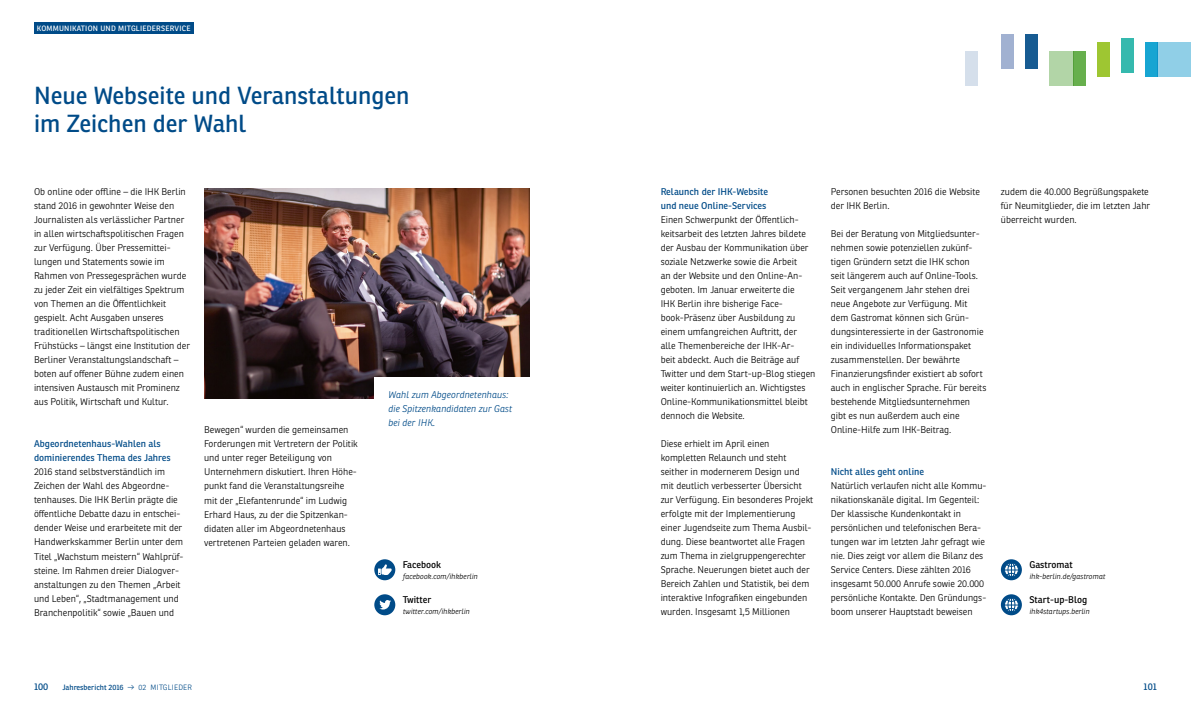
<style>
.page{position:relative;width:1191px;height:709px;background:#fff}
.page>*{position:absolute;margin:0;border:0;box-sizing:border-box;transform-origin:0 0}
.Kapitelheadline_24_2{font:24px/28px "Ronnia";color:#004b88}
.Fließ_9_5_14{font:300 9.5px/14px "Ronnia";color:#000}
.Subline_9_5_14{font:9.5px/14px "Ronnia";color:#004b88}
.Zitat_9_5_14{font:italic 300 9.5px/14px "Ronnia";color:#004b88}
.Verlinkungen_9_5_14{font:9.5px "Ronnia";color:#000}
.Verlinkungen_9_5_14-2{font:italic 300 7.5px "Ronnia";color:#000}
.Geschäftsfeld_7_5_11{font:7.5px "Ronnia";letter-spacing:.03em;color:#fff}
.t1{font:7.5px "Ronnia";color:#004b88}
.s1{font-weight:300}
</style>
<div class="page">
<div style="left:1157px;top:43px;width:34px;height:34px;background:#90cfe7"></div>
<div style="left:1049px;top:51px;width:24px;height:34px;background:#b2d5a7"></div>
<div style="left:965px;top:51px;width:12px;height:34px;background:#d2ddea"></div>
<div style="left:1001px;top:34px;width:12px;height:34px;background:#a1b1d1"></div>
<div style="left:1025px;top:34px;width:12px;height:34px;background:#175b92"></div>
<div style="left:1073px;top:51px;width:12px;height:34px;background:#67af4d"></div>
<div style="left:1097px;top:43px;width:12px;height:34px;background:#9ec632"></div>
<div style="left:1121px;top:38px;width:12px;height:34px;background:#35b9ae"></div>
<div style="left:1145px;top:43px;width:12px;height:34px;background:#17a5d2"></div>
<img style="left:204px;top:188px;width:325px;height:210px">
<div style="left:374px;top:377px;width:159px;height:49px;background:#fff"></div>
<div style="left:374px;top:594px;width:21px;height:21px;background:#004b88;border-radius:50%"></div>
<svg style="left:379px;top:600px;width:12px;height:9px"></svg>
<div style="left:374px;top:559px;width:21px;height:21px;background:#004b88;border-radius:50%"></div>
<svg style="left:378px;top:564px;width:13px;height:11px"></svg>
<svg style="left:1001px;top:594px;width:21px;height:21px"></svg>
<svg style="left:1004px;top:597px;width:14px;height:15px"></svg>
<div style="left:1007px;top:597px;width:8px;height:15px;border:1px solid #004b88;border-radius:50%"></div>
<svg style="left:1001px;top:559px;width:21px;height:21px"></svg>
<svg style="left:1004px;top:562px;width:14px;height:15px"></svg>
<div style="left:1007px;top:562px;width:8px;height:15px;border:1px solid #004b88;border-radius:50%"></div>
<div style="left:34px;top:23px;width:159px;height:11px;background:#004b88"></div>
<p class="Geschäftsfeld_7_5_11" style="left:37px;top:24px;width:155px">KOMMUNIKATION UND MITGLIEDERSERVICE</p>
<p class="Kapitelheadline_24_2" style="left:34px;top:81px;width:377px">Neue Webseite und Veranstaltungen im Zeichen der Wahl</p>
<p class="Fließ_9_5_14" style="left:34px;top:185px;width:158px">Ob online oder offline – die IHK Berlin stand 2016 in gewohnter Weise den Journalisten als verlässlicher Partner in allen wirtschaftspolitischen Fragen zur Verfügung. Über Pressemittei&shy;lungen und Statements sowie im Rahmen von Pressegesprächen wurde zu jeder Zeit ein vielfältiges Spektrum von Themen an die Öffentlichkeit gespielt. Acht Ausgaben unseres traditionellen Wirtschaftspolitischen Frühstücks – längst eine Institution der Berliner Veranstaltungslandschaft – boten auf offener Bühne zudem einen intensiven Austausch mit Prominenz aus Politik, Wirtschaft und Kultur.</p>
<p class="Subline_9_5_14" style="left:34px;top:437px;width:138px">Abgeordnetenhaus-Wahlen als dominierendes Thema des Jahres</p>
<p class="Fließ_9_5_14" style="left:34px;top:465px;width:151px">2016 stand selbstverständlich im Zeichen der Wahl des Abgeordne&shy;tenhauses. Die IHK Berlin prägte die öffentliche Debatte dazu in entschei&shy;dender Weise und erarbeitete mit der Handwerkskammer Berlin unter dem Titel „Wachstum meistern“ Wahlprüf&shy;steine. Im Rahmen dreier Dialogver&shy;anstaltungen zu den Themen „Arbeit und Leben“, „Stadtmanagement und Branchenpolitik“ sowie „Bauen und</p>
<p class="Fließ_9_5_14" style="left:204px;top:423px;width:155px">Bewegen“ wurden die gemeinsamen Forderungen mit Vertretern der Politik und unter reger Beteiligung von Unternehmern diskutiert. Ihren Höhe&shy;punkt fand die Veranstaltungsreihe mit der „Elefantenrunde“ im Ludwig Erhard Haus, zu der die Spitzenkan&shy;didaten aller im Abgeordnetenhaus vertretenen Parteien geladen waren.</p>
<p class="Zitat_9_5_14" style="left:388px;top:388px;width:125px">Wahl zum Abgeordnetenhaus: die Spitzenkandidaten zur Gast bei der IHK.</p>
<p class="Verlinkungen_9_5_14" style="left:403px;top:558px;width:40px">Facebook</p>
<p class="Verlinkungen_9_5_14-2" style="left:403px;top:571px;width:77px">facebook.com/ihkberlin</p>
<p class="Verlinkungen_9_5_14" style="left:403px;top:593px;width:30px">Twitter</p>
<p class="Verlinkungen_9_5_14-2" style="left:403px;top:606px;width:69px">twitter.com/ihkberlin</p>
<p class="Subline_9_5_14" style="left:660px;top:185px;width:109px">Relaunch der IHK-Website und neue Online-Services</p>
<p class="Fließ_9_5_14" style="left:660px;top:213px;width:156px">Einen Schwerpunkt der Öffentlich&shy;keitsarbeit des letzten Jahres bildete der Ausbau der Kommunikation über soziale Netzwerke sowie die Arbeit<br>an der Website und den Online-An&shy;geboten. Im Januar erweiterte die<br>IHK Berlin ihre bisherige Face&shy;book-Präsenz über Ausbildung zu einem umfangreichen Auftritt, der<br>alle Themenbereiche der IHK-Ar-<br>beit abdeckt. Auch die Beiträge auf Twitter und dem Start-up-Blog stiegen weiter kontinuierlich an. Wichtigstes Online-Kommunikationsmittel bleibt dennoch die Website.</p>
<p class="Fließ_9_5_14" style="left:660px;top:437px;width:154px">Diese erhielt im April einen kompletten Relaunch und steht seither in modernerem Design und mit deutlich verbesserter Übersicht zur Verfügung. Ein besonderes Projekt erfolgte mit der Implementierung einer Jugendseite zum Thema Ausbil&shy;dung. Diese beantwortet alle Fragen zum Thema in zielgruppengerechter Sprache. Neuerungen bietet auch der Bereich Zahlen und Statistik, bei dem interaktive Infografiken eingebunden wurden. Insgesamt 1,5 Millionen</p>
<p class="Fließ_9_5_14" style="left:830px;top:185px;width:151px">Personen besuchten 2016 die Website der IHK Berlin.</p>
<p class="Fließ_9_5_14" style="left:830px;top:227px;width:157px">Bei der Beratung von Mitgliedsunter&shy;nehmen sowie potenziellen zukünf&shy;tigen Gründern setzt die IHK schon<br>seit längerem auch auf Online-Tools.<br>Seit vergangenem Jahr stehen drei neue Angebote zur Verfügung. Mit dem Gastromat können sich Grün&shy;dungsinteressierte in der Gastronomie ein individuelles Informationspaket zusammenstellen. Der bewährte Finanzierungsfinder existiert ab sofort auch in englischer Sprache. Für bereits bestehende Mitgliedsunternehmen gibt es nun außerdem auch eine Online-Hilfe zum IHK-Beitrag.</p>
<p class="Subline_9_5_14" style="left:830px;top:465px;width:95px">Nicht alles geht online</p>
<p class="Fließ_9_5_14" style="left:830px;top:479px;width:157px">Natürlich verlaufen nicht alle Kommu&shy;nikationskanäle digital. Im Gegenteil:<br>Der klassische Kundenkontakt in persönlichen und telefonischen Bera&shy;tungen war im letzten Jahr gefragt wie nie. Dies zeigt vor allem die Bilanz des Service Centers. Diese zählten 2016 insgesamt 50.000 Anrufe sowie 20.000 persönliche Kontakte. Den Gründungs&shy;boom unserer Hauptstadt beweisen</p>
<p class="Fließ_9_5_14" style="left:1001px;top:185px;width:151px">zudem die 40.000 Begrüßungspakete für Neumitglieder, die im letzten Jahr überreicht wurden.</p>
<p class="Verlinkungen_9_5_14" style="left:1029px;top:558px;width:45px">Gastromat</p>
<p class="Verlinkungen_9_5_14-2" style="left:1029px;top:571px;width:77px">ihk-berlin.de/gastromat</p>
<p class="Verlinkungen_9_5_14" style="left:1029px;top:593px;width:59px">Start-up-Blog</p>
<p class="Verlinkungen_9_5_14-2" style="left:1029px;top:606px;width:62px">ihk4startups.berlin</p>
<p class="Subline_9_5_14" style="left:34px;top:679px;width:16px">100</p>
<p class="t1" style="left:63px;top:682px;width:131px">Jahresbericht 2016 <span class="s1">d 02 MITGLIEDER</span></p>
<p class="Subline_9_5_14" style="left:1143px;top:679px;width:15px">101</p>
</div>
